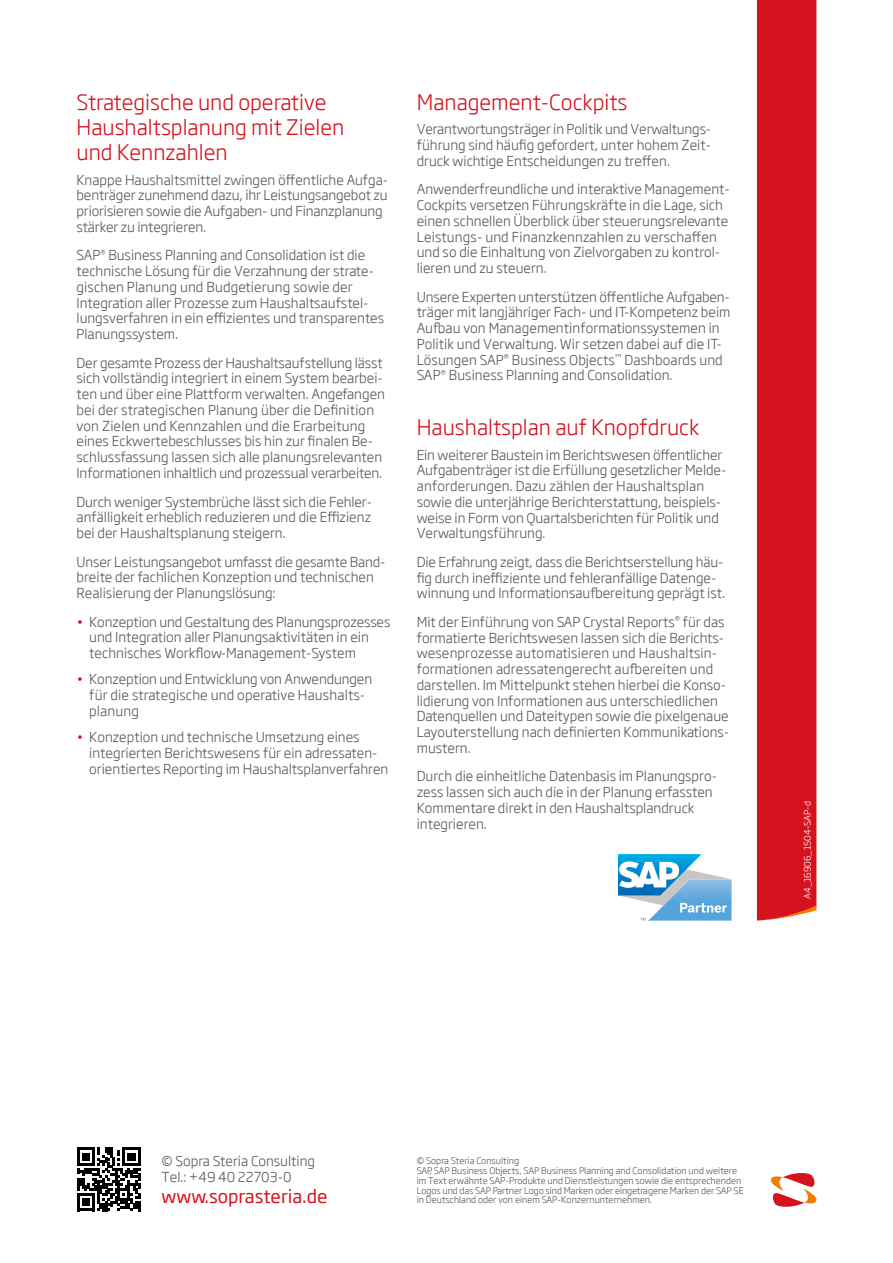
<style>
.page{position:relative;width:893px;height:1263px;background:#fff}
.page>*{position:absolute;margin:0;border:0;box-sizing:border-box;transform-origin:0 0}
.t1{font:300 21px/25.2px "Soho Gothic Pro";color:#d5121e}
.t2{font:18px "Soho Gothic Pro";color:#d5121e}
.t3{font:300 13.5px/15.8px "Soho Gothic Pro";color:#575756}
.t4{font:300 9px/9.8px "Soho Gothic Pro";color:#575756}
.t5{font:300 9px "Soho Gothic Pro";color:#fff}
.s1{color:#d5121e}
</style>
<div class="page">
<svg style="left:771px;top:1173px;width:46px;height:34px"></svg>
<svg style="left:77px;top:1147px;width:63px;height:64px"></svg>
<div style="left:757px;top:0;width:59px;height:905px;background:#d5121e"></div>
<svg style="left:757px;top:905px;width:59px;height:15px"></svg>
<svg style="left:618px;top:854px;width:113px;height:66px"></svg>
<h1 class="t1" style="left:77px;top:88px;width:269px">Strategische und operative<br>Haushaltsplanung mit Zielen und Kennzahlen</h1>
<p class="t3" style="left:77px;top:171px;width:313px">Knappe Haushaltsmittel zwingen öffentliche Aufga&shy;benträger zunehmend dazu, ihr Leistungsangebot zu priorisieren sowie die Aufgaben- und Finanzplanung stärker zu integrieren.</p>
<p class="t3" style="left:77px;top:247px;width:309px">SAP<sup>®</sup> Business Planning and Consolidation ist die technische Lösung für die Verzahnung der strate&shy;gischen Planung und Budgetierung sowie der Integration aller Prozesse zum Haushaltsaufstel&shy;lungsverfahren in ein effizientes und transparentes Planungssystem.</p>
<p class="t3" style="left:77px;top:354px;width:310px">Der gesamte Prozess der Haushaltsaufstellung lässt sich vollständig integriert in einem System bearbei&shy;ten und über eine Plattform verwalten. Angefangen bei der strategischen Planung über die Definition von Zielen und Kennzahlen und die Erarbeitung eines Eckwertebeschlusses bis hin zur finalen Be&shy;schlussfassung lassen sich alle planungsrelevanten Informationen inhaltlich und prozessual verarbeiten.</p>
<p class="t3" style="left:77px;top:493px;width:297px;text-align:justify">Durch weniger Systembrüche lässt sich die Fehler&shy;anfälligkeit erheblich reduzieren und die Effizienz bei der Haushaltsplanung steigern.</p>
<p class="t3" style="left:77px;top:553px;width:311px">Unser Leistungsangebot umfasst die gesamte Band&shy;breite der fachlichen Konzeption und technischen<br>Realisierung der Planungslösung:</p>
<p class="t3" style="left:89px;top:613px;width:303px;text-indent:-13px"><span class="s1">•</span> Konzeption und Gestaltung des Planungsprozesses und Integration aller Planungsaktivitäten in ein technisches Workflow-Management-System</p>
<p class="t3" style="left:89px;top:671px;width:284px;text-indent:-13px"><span class="s1">•</span> Konzeption und Entwicklung von Anwendungen für die strategische und operative Haushalts&shy;planung</p>
<p class="t3" style="left:89px;top:729px;width:301px;text-indent:-13px"><span class="s1">•</span> Konzeption und technische Umsetzung eines integrierten Berichtswesens für ein adressaten&shy;orientiertes Reporting im Haushaltsplanverfahren</p>
<h1 class="t1" style="left:417px;top:88px;width:212px">Management-Cockpits</h1>
<p class="t3" style="left:417px;top:121px;width:296px">Verantwortungsträger in Politik und Verwaltungs&shy;führung sind häufig gefordert, unter hohem Zeit&shy;druck wichtige Entscheidungen zu treffen.</p>
<p class="t3" style="left:417px;top:181px;width:315px">Anwenderfreundliche und interaktive Management-Cockpits versetzen Führungskräfte in die Lage, sich einen schnellen Überblick über steuerungsrelevante Leistungs- und Finanzkennzahlen zu verschaffen und so die Einhaltung von Zielvorgaben zu kontrol&shy;lieren und zu steuern.</p>
<p class="t3" style="left:417px;top:288px;width:315px">Unsere Experten unterstützen öffentliche Aufgaben&shy;träger mit langjähriger Fach- und IT-Kompetenz beim Aufbau von Managementinformationssystemen in Politik und Verwaltung. Wir setzen dabei auf die IT-Lösungen SAP<sup>®</sup> Business Objects<sup>™</sup> Dashboards und SAP<sup>®</sup> Business Planning and Consolidation.</p>
<h1 class="t1" style="left:417px;top:414px;width:284px">Haushaltsplan auf Knopfdruck</h1>
<p class="t3" style="left:417px;top:446px;width:311px">Ein weiterer Baustein im Berichtswesen öffentlicher Aufgabenträger ist die Erfüllung gesetzlicher Melde&shy;anforderungen. Dazu zählen der Haushaltsplan sowie die unterjährige Berichterstattung, beispiels&shy;weise in Form von Quartalsberichten für Politik und Verwaltungsführung.</p>
<p class="t3" style="left:417px;top:553px;width:310px">Die Erfahrung zeigt, dass die Berichtserstellung häu&shy;fig durch ineffiziente und fehleranfällige Datenge&shy;winnung und Informationsaufbereitung geprägt ist.</p>
<p class="t3" style="left:417px;top:613px;width:314px">Mit der Einführung von SAP Crystal Reports<sup>®</sup> für das formatierte Berichtswesen lassen sich die Berichts&shy;wesenprozesse automatisieren und Haushaltsin&shy;formationen adressatengerecht aufbereiten und darstellen. Im Mittelpunkt stehen hierbei die Konso&shy;lidierung von Informationen aus unterschiedlichen Datenquellen und Dateitypen sowie die pixelgenaue Layouterstellung nach definierten Kommunikations&shy;mustern.</p>
<p class="t3" style="left:417px;top:768px;width:302px">Durch die einheitliche Datenbasis im Planungspro&shy;zess lassen sich auch die in der Planung erfassten Kommentare direkt in den Haushaltsplandruck integrieren.</p>
<p class="t5" style="left:800px;top:899px;width:99px;rotate:-90deg">A4_16906_1504-SAP-d</p>
<p class="t3" style="left:162px;top:1152px;width:155px;line-height:16.2px">© Sopra Steria Consulting<br>Tel.: +49 40 22703-0</p>
<h2 class="t2" style="left:162px;top:1183px;width:167px">www.soprasteria.de</h2>
<p class="t4" style="left:417px;top:1156px;width:329px">© Sopra Steria Consulting<br>SAP, SAP Business Objects, SAP Business Planning and Consolidation und weitere im Text erwähnte SAP-Produkte und Dienstleistungen sowie die entsprechenden Logos und das SAP Partner Logo sind Marken oder eingetragene Marken der SAP SE in Deutschland oder von einem SAP-Konzernunternehmen.</p>
</div>
